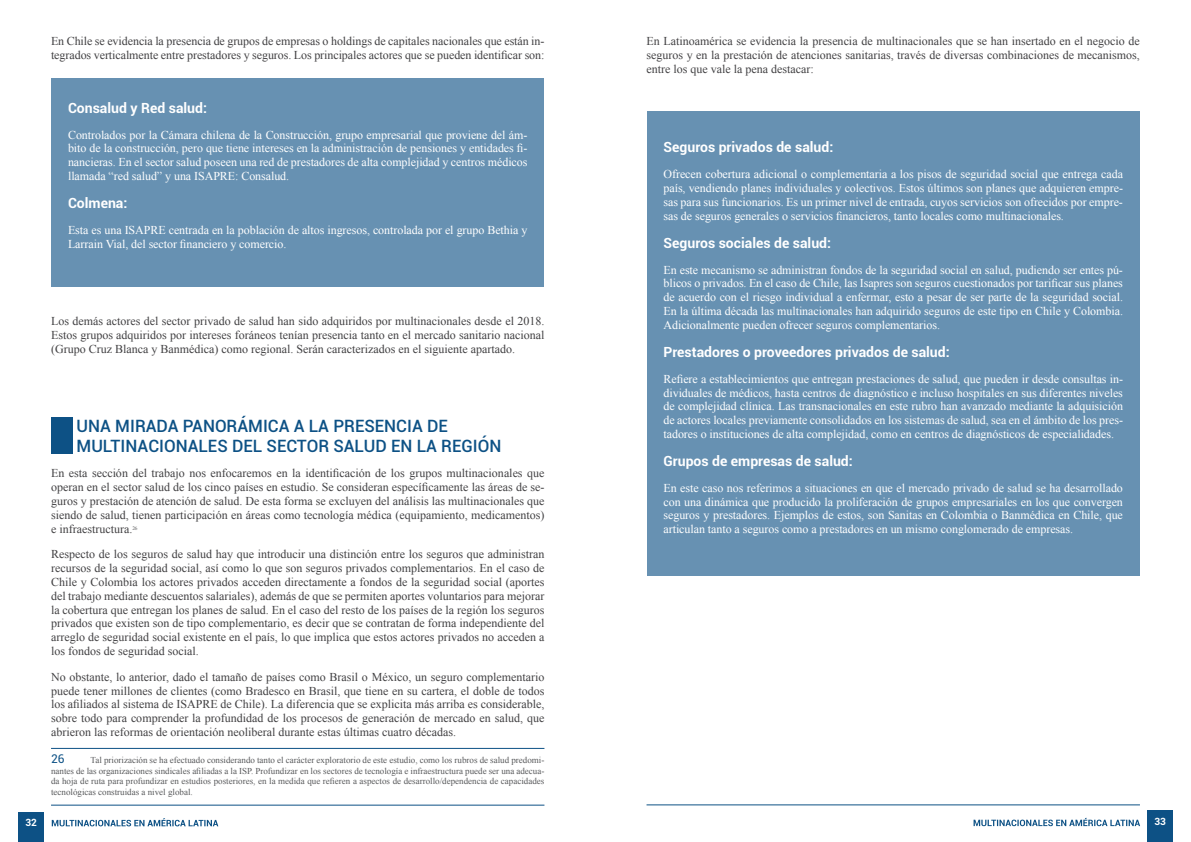
<style>
.page{position:relative;width:1191px;height:842px;background:#fff}
.page>*{position:absolute;margin:0;border:0;box-sizing:border-box;transform-origin:0 0}
.t1{font:500 17px/19.5px "Roboto";color:#0d5185}
.t2{font:700 14px "Roboto";color:#fff}
.t3{font:12px/13.8px "Times New Roman";color:#414042;text-align:justify}
.t4{font:12px/13.8px "Times New Roman";letter-spacing:-.005em;color:#fff;text-align:justify}
.t5{font:12px "Roboto";color:#0d5185}
.t6{font:700 10px "Roboto";color:#fff}
.t7{font:9px/10.8px "Times New Roman";color:#58595b;text-align:justify}
.t8{font:5.2px "Times New Roman";color:#58595b}
</style>
<div class="page">
<svg style="left:52px;top:818px;width:166px;height:8px"></svg>
<div style="left:18px;top:812px;width:26px;height:30px;background:#0d5185"></div>
<svg style="left:973px;top:818px;width:167px;height:8px"></svg>
<div style="left:1147px;top:810px;width:26px;height:32px;background:#0d5185"></div>
<hr style="left:51px;top:805px;width:493px;height:1px;background:#0d5185">
<hr style="left:646px;top:805px;width:494px;height:1px;background:#0d5185">
<div style="left:52px;top:78px;width:492px;height:209px;background:#6791b2"></div>
<hr style="left:51px;top:748px;width:493px;height:1px;background:#0d5185">
<div style="left:51px;top:417px;width:22px;height:37px;background:#0d5185"></div>
<div style="left:647px;top:111px;width:493px;height:465px;background:#6791b2"></div>
<p class="t3" style="left:51px;top:34px;width:495px">En Chile se evidencia la presencia de grupos de empresas o holdings de capitales nacionales que están in&shy;tegrados verticalmente entre prestadores y seguros. Los principales actores que se pueden identificar son:</p>
<p class="t2" style="left:68px;top:98px;width:140px">Consalud y Red salud:</p>
<p class="t4" style="left:68px;top:128px;width:461px">Controlados por la Cámara chilena de la Construcción, grupo empresarial que proviene del ám&shy;bito de la construcción, pero que tiene intereses en la administración de pensiones y entidades fi&shy;nancieras. En el sector salud poseen una red de prestadores de alta complejidad y centros médicos llamada “red salud” y una ISAPRE: Consalud.</p>
<p class="t2" style="left:68px;top:193px;width:61px">Colmena:</p>
<p class="t4" style="left:68px;top:223px;width:461px">Esta es una ISAPRE centrada en la población de altos ingresos, controlada por el grupo Bethia y<br>Larrain Vial, del sector financiero y comercio.</p>
<p class="t3" style="left:51px;top:314px;width:495px">Los demás actores del sector privado de salud han sido adquiridos por multinacionales desde el 2018.<br>Estos grupos adquiridos por intereses foráneos tenían presencia tanto en el mercado sanitario nacional (Grupo Cruz Blanca y Banmédica) como regional. Serán caracterizados en el siguiente apartado.</p>
<h1 class="t1" style="left:77px;top:415px;width:426px">UNA MIRADA PANORÁMICA A LA PRESENCIA DE<br>MULTINACIONALES DEL SECTOR SALUD EN LA REGIÓN</h1>
<p class="t3" style="left:51px;top:466px;width:495px">En esta sección del trabajo nos enfocaremos en la identificación de los grupos multinacionales que operan en el sector salud de los cinco países en estudio. Se consideran específicamente las áreas de se&shy;guros y prestación de atención de salud. De esta forma se excluyen del análisis las multinacionales que siendo de salud, tienen participación en áreas como tecnología médica (equipamiento, medicamentos) e infraestructura.</p>
<p class="t8" style="left:132px;top:524px;width:7px">26</p>
<p class="t3" style="left:51px;top:547px;width:495px">Respecto de los seguros de salud hay que introducir una distinción entre los seguros que administran recursos de la seguridad social, así como lo que son seguros privados complementarios. En el caso de Chile y Colombia los actores privados acceden directamente a fondos de la seguridad social (aportes del trabajo mediante descuentos salariales), además de que se permiten aportes voluntarios para mejorar la cobertura que entregan los planes de salud. En el caso del resto de los países de la región los seguros privados que existen son de tipo complementario, es decir que se contratan de forma independiente del arreglo de seguridad social existente en el país, lo que implica que estos actores privados no acceden a los fondos de seguridad social.</p>
<p class="t3" style="left:51px;top:670px;width:495px">No obstante, lo anterior, dado el tamaño de países como Brasil o México, un seguro complementario puede tener millones de clientes (como Bradesco en Brasil, que tiene en su cartera, el doble de todos los afiliados al sistema de ISAPRE de Chile). La diferencia que se explicita más arriba es considerable, sobre todo para comprender la profundidad de los procesos de generación de mercado en salud, que abrieron las reformas de orientación neoliberal durante estas últimas cuatro décadas.</p>
<p class="t5" style="left:51px;top:750px;width:15px">26</p>
<p class="t7" style="left:51px;top:754px;width:495px;text-indent:39px">Tal priorización se ha efectuado considerando tanto el carácter exploratorio de este estudio, como los rubros de salud predomi&shy;nantes de las organizaciones sindicales afiliadas a la ISP. Profundizar en los sectores de tecnología e infraestructura puede ser una adecua&shy;da hoja de ruta para profundizar en estudios posteriores, en la medida que refieren a aspectos de desarrollo/dependencia de capacidades tecnológicas construidas a nivel global.</p>
<p class="t3" style="left:646px;top:34px;width:495px">En Latinoamérica se evidencia la presencia de multinacionales que se han insertado en el negocio de seguros y en la prestación de atenciones sanitarias, través de diversas combinaciones de mecanismos, entre los que vale la pena destacar:</p>
<p class="t2" style="left:663px;top:138px;width:171px">Seguros privados de salud:</p>
<p class="t4" style="left:663px;top:167px;width:461px">Ofrecen cobertura adicional o complementaria a los pisos de seguridad social que entrega cada país, vendiendo planes individuales y colectivos. Estos últimos son planes que adquieren empre&shy;sas para sus funcionarios. Es un primer nivel de entrada, cuyos servicios son ofrecidos por empre&shy;sas de seguros generales o servicios financieros, tanto locales como multinacionales.</p>
<p class="t2" style="left:663px;top:233px;width:169px">Seguros sociales de salud:</p>
<p class="t4" style="left:663px;top:262px;width:461px">En este mecanismo se administran fondos de la seguridad social en salud, pudiendo ser entes pú&shy;blicos o privados. En el caso de Chile, las Isapres son seguros cuestionados por tarificar sus planes de acuerdo con el riesgo individual a enfermar, esto a pesar de ser parte de la seguridad social.<br>En la última década las multinacionales han adquirido seguros de este tipo en Chile y Colombia.<br>Adicionalmente pueden ofrecer seguros complementarios.</p>
<p class="t2" style="left:663px;top:342px;width:288px">Prestadores o proveedores privados de salud:</p>
<p class="t4" style="left:663px;top:372px;width:461px">Refiere a establecimientos que entregan prestaciones de salud, que pueden ir desde consultas in&shy;dividuales de médicos, hasta centros de diagnóstico e incluso hospitales en sus diferentes niveles de complejidad clínica. Las transnacionales en este rubro han avanzado mediante la adquisición de actores locales previamente consolidados en los sistemas de salud, sea en el ámbito de los pres&shy;tadores o instituciones de alta complejidad, como en centros de diagnósticos de especialidades.</p>
<p class="t2" style="left:663px;top:451px;width:191px">Grupos de empresas de salud:</p>
<p class="t4" style="left:663px;top:481px;width:461px">En este caso nos referimos a situaciones en que el mercado privado de salud se ha desarrollado con una dinámica que producido la proliferación de grupos empresariales en los que convergen seguros y prestadores. Ejemplos de estos, son Sanitas en Colombia o Banmédica en Chile, que articulan tanto a seguros como a prestadores en un mismo conglomerado de empresas.</p>
<p class="t6" style="left:25px;top:816px;width:13px">32</p>
<p class="t6" style="left:1154px;top:814px;width:13px">33</p>
</div>
